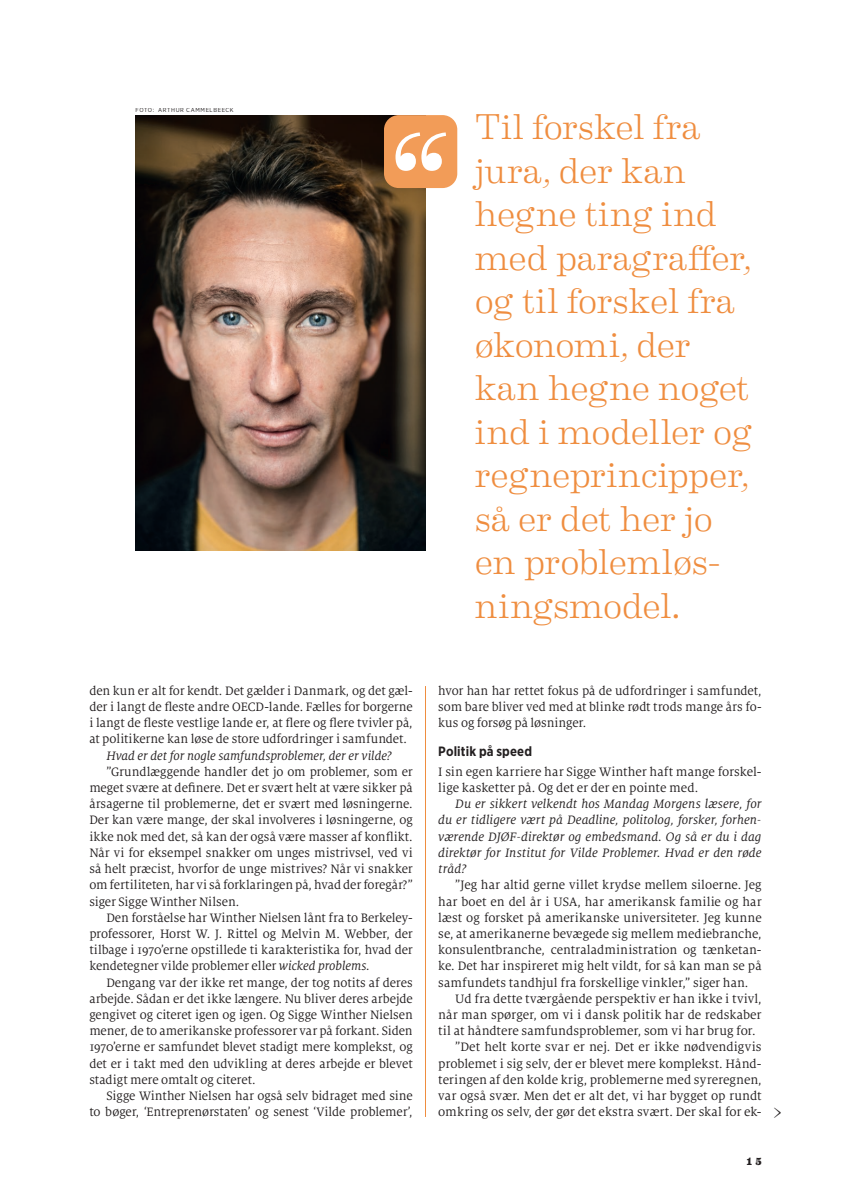
<style>
.page{position:relative;width:851px;height:1191px;background:#fff}
.page>*{position:absolute;margin:0;border:0;box-sizing:border-box;transform-origin:0 0}
.Rubrik{font:300 36px/43.5px "Eames Century Modern";letter-spacing:-.01em;color:#ef8d3f}
.t1{font:100 33px "Eames Century Modern";color:#231f20}
.Brødtekst{font:13.5px/16.2px "Milo Serif OT";color:#231f20;text-align:justify}
.Brødtekst-2{font:italic 13.5px/16.2px "Milo Serif OT";color:#231f20;text-align:justify}
.Brødtekst_1_linie{font:13.5px/16.2px "Milo Serif OT";letter-spacing:.005em;color:#231f20}
.Mellemrubrik{font:700 13.5px "Gotham Narrow";letter-spacing:.01em;color:#231f20}
.t2{font:800 10.5px "Eames Century Modern";color:#231f20}
.t3{font:6px "Gotham Narrow";letter-spacing:.1em;color:#231f20}
.s1{font-style:italic}
</style>
<div class="page">
<hr style="left:425px;top:686px;width:1px;height:430px;background:#ef8d3f">
<img style="left:135px;top:115px;width:290px;height:435px">
<div style="left:384px;top:115px;width:73px;height:73px;background:#f29c58;border-radius:15px"></div>
<svg style="left:395px;top:132px;width:51px;height:39px"></svg>
<p class="t3" style="left:135px;top:106px;width:100px">FOTO: ARTHUR CAMMELBEECK</p>
<p class="Brødtekst" style="left:89px;top:683px;width:325px">den kun er alt for kendt. Det gælder i Danmark, og det gæl&shy;der i langt de fleste andre OECD-lande. Fælles for borgerne i langt de fleste vestlige lande er, at flere og flere tvivler på, at politikerne kan løse de store udfordringer i samfundet.</p>
<p class="Brødtekst-2" style="left:106px;top:747px;width:287px">Hvad er det for nogle samfundsproblemer, der er vilde?</p>
<p class="Brødtekst" style="left:89px;top:764px;width:325px;text-indent:17px">”Grundlæggende handler det jo om problemer, som er meget svære at definere. Det er svært helt at være sikker på årsagerne til problemerne, det er svært med løsningerne.<br>Der kan være mange, der skal involveres i løsningerne, og ikke nok med det, så kan der også være masser af konflikt.<br>Når vi for eksempel snakker om unges mistrivsel, ved vi så helt præcist, hvorfor de unge mistrives? Når vi snakker om fertiliteten, har vi så forklaringen på, hvad der foregår?” siger Sigge Winther Nilsen.</p>
<p class="Brødtekst" style="left:89px;top:909px;width:325px;text-indent:17px">Den forståelse har Winther Nielsen lånt fra to Berkeley&shy;professorer, Horst W. J. Rittel og Melvin M. Webber, der tilbage i 1970’erne opstillede ti karakteristika for, hvad der kendetegner vilde problemer eller <span class="s1">wicked problems.</span></p>
<p class="Brødtekst" style="left:89px;top:974px;width:325px;text-indent:17px">Dengang var der ikke ret mange, der tog notits af deres arbejde. Sådan er det ikke længere. Nu bliver deres arbejde gengivet og citeret igen og igen. Og Sigge Winther Nielsen mener, de to amerikanske professorer var på forkant. Siden 1970’erne er samfundet blevet stadigt mere komplekst, og det er i takt med den udvikling at deres arbejde er blevet stadigt mere omtalt og citeret.</p>
<p class="Brødtekst" style="left:89px;top:1088px;width:325px;text-align:right">Sigge Winther Nielsen har også selv bidraget med sine<br>to bøger, ‘Entreprenørstaten’ og senest ‘Vilde problemer’,</p>
<p class="Rubrik" style="left:475px;top:103px;width:279px">Til forskel fra jura, der kan hegne ting ind med paragraffer, og til forskel fra økonomi, der kan hegne noget ind i modeller og regneprincipper, så er det her jo en problemløs&shy;ningsmodel.</p>
<p class="Brødtekst" style="left:438px;top:683px;width:325px">hvor han har rettet fokus på de udfordringer i samfundet, som bare bliver ved med at blinke rødt trods mange års fo&shy;kus og forsøg på løsninger.</p>
<p class="Mellemrubrik" style="left:438px;top:742px;width:95px">Politik på speed</p>
<p class="Brødtekst_1_linie" style="left:438px;top:764px;width:325px">I sin egen karriere har Sigge Winther haft mange forskel&shy;lige kasketter på. Og det er der en pointe med.</p>
<p class="Brødtekst-2" style="left:438px;top:796px;width:325px;text-indent:17px">Du er sikkert velkendt hos Mandag Morgens læsere, for du er tidligere vært på Deadline, politolog, forsker, forhen&shy;værende DJØF-direktør og embedsmand. Og så er du i dag direktør for Institut for Vilde Problemer. Hvad er den røde tråd?</p>
<p class="Brødtekst" style="left:438px;top:877px;width:325px;text-indent:17px">”Jeg har altid gerne villet krydse mellem siloerne. Jeg har boet en del år i USA, har amerikansk familie og har læst og forsket på amerikanske universiteter. Jeg kunne se, at amerikanerne bevægede sig mellem mediebranche, konsulentbranche, centraladministration og tænketan&shy;ke. Det har inspireret mig helt vildt, for så kan man se på samfundets tandhjul fra forskellige vinkler,” siger han.</p>
<p class="Brødtekst" style="left:438px;top:990px;width:325px;text-indent:17px">Ud fra dette tværgående perspektiv er han ikke i tvivl, når man spørger, om vi i dansk politik har de redskaber til at håndtere samfundsproblemer, som vi har brug for.</p>
<p class="Brødtekst" style="left:438px;top:1039px;width:325px;text-indent:17px">”Det helt korte svar er nej. Det er ikke nødvendigvis problemet i sig selv, der er blevet mere komplekst. Hånd&shy;teringen af den kolde krig, problemerne med syreregnen, var også svær. Men det er alt det, vi har bygget op rundt omkring os selv, der gør det ekstra svært. Der skal for ek-</p>
<p class="t1" style="left:772px;top:1085px;width:12px">›</p>
<p class="t2" style="left:746px;top:1152px;width:16px">1 5</p>
</div>
